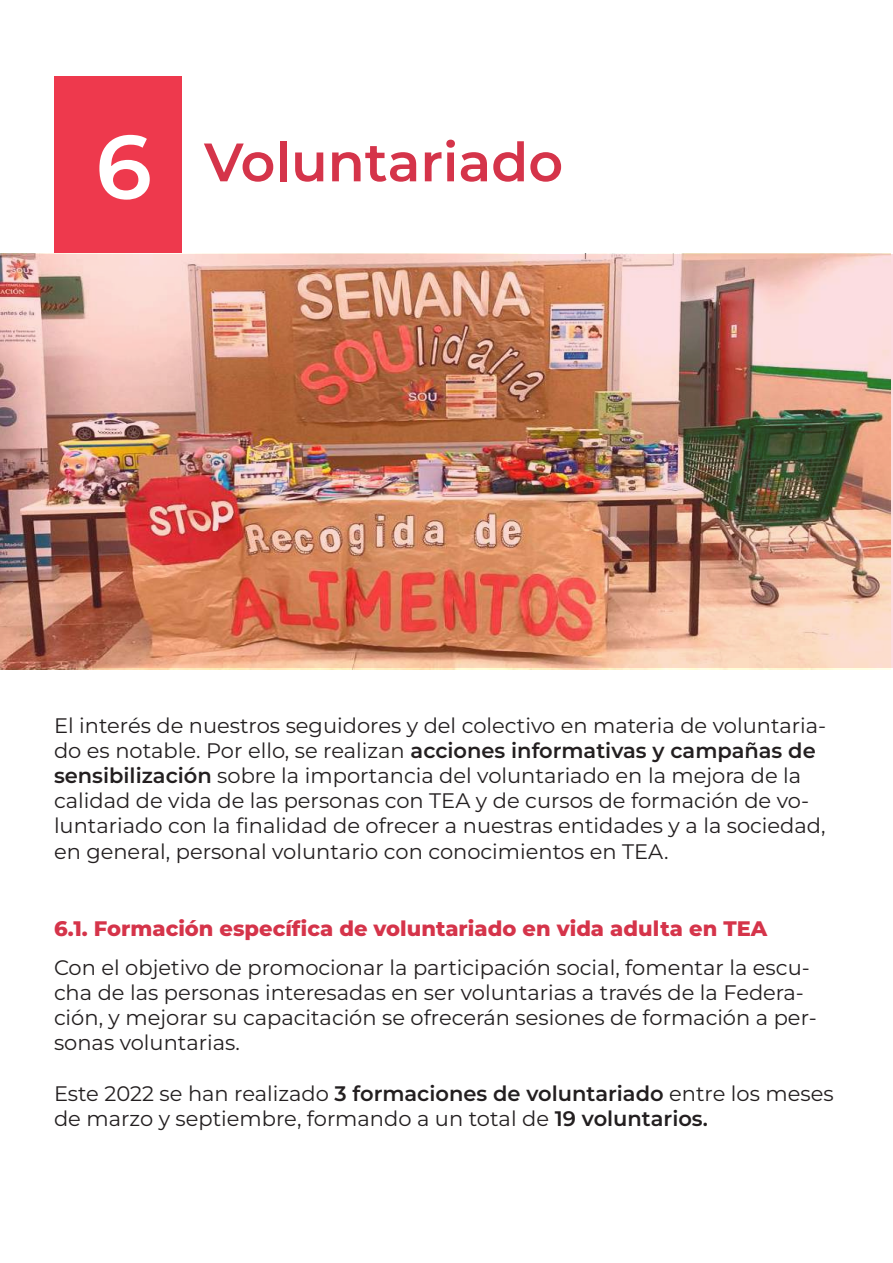
<style>
.page{position:relative;width:893px;height:1263px;background:#fff}
.page>*{position:absolute;margin:0;border:0;box-sizing:border-box;transform-origin:0 0}
.t1{font:600 54px "Montserrat";color:#d5344a}
.t2{font:21px/25.2px "Montserrat";color:#231f20}
.t3{font:800 21px "Montserrat";color:#d5344a}
.s1{font-size:90px;color:#fff}
.s2{font-weight:600}
</style>
<div class="page">
<div style="left:54px;top:77px;width:128px;height:178px;background:#ee394d"></div>
<img style="left:0;top:255px;width:893px;height:413px">
<h1 class="t1" style="left:95px;top:126px;width:469px"><span class="s1">6</span> Voluntariado</h1>
<p class="t2" style="left:54px;top:712px;width:774px">El interés de nuestros seguidores y del colectivo en materia de voluntaria&shy;do es notable. Por ello, se realizan <span class="s2">acciones informativas y campañas de sensibilización</span> sobre la importancia del voluntariado en la mejora de la calidad de vida de las personas con TEA y de cursos de formación de vo&shy;luntariado con la finalidad de ofrecer a nuestras entidades y a la sociedad, en general, personal voluntario con conocimientos en TEA.</p>
<p class="t3" style="left:54px;top:914px;width:715px">6.1. Formación específica de voluntariado en vida adulta en TEA</p>
<p class="t2" style="left:54px;top:954px;width:764px">Con el objetivo de promocionar la participación social, fomentar la escu&shy;cha de las personas interesadas en ser voluntarias a través de la Federa&shy;ción, y mejorar su capacitación se ofrecerán sesiones de formación a per&shy;sonas voluntarias.</p>
<p class="t2" style="left:54px;top:1080px;width:781px">Este 2022 se han realizado <span class="s2">3 formaciones de voluntariado</span> entre los meses de marzo y septiembre, formando a un total de <span class="s2">19 voluntarios.</span></p>
</div>
